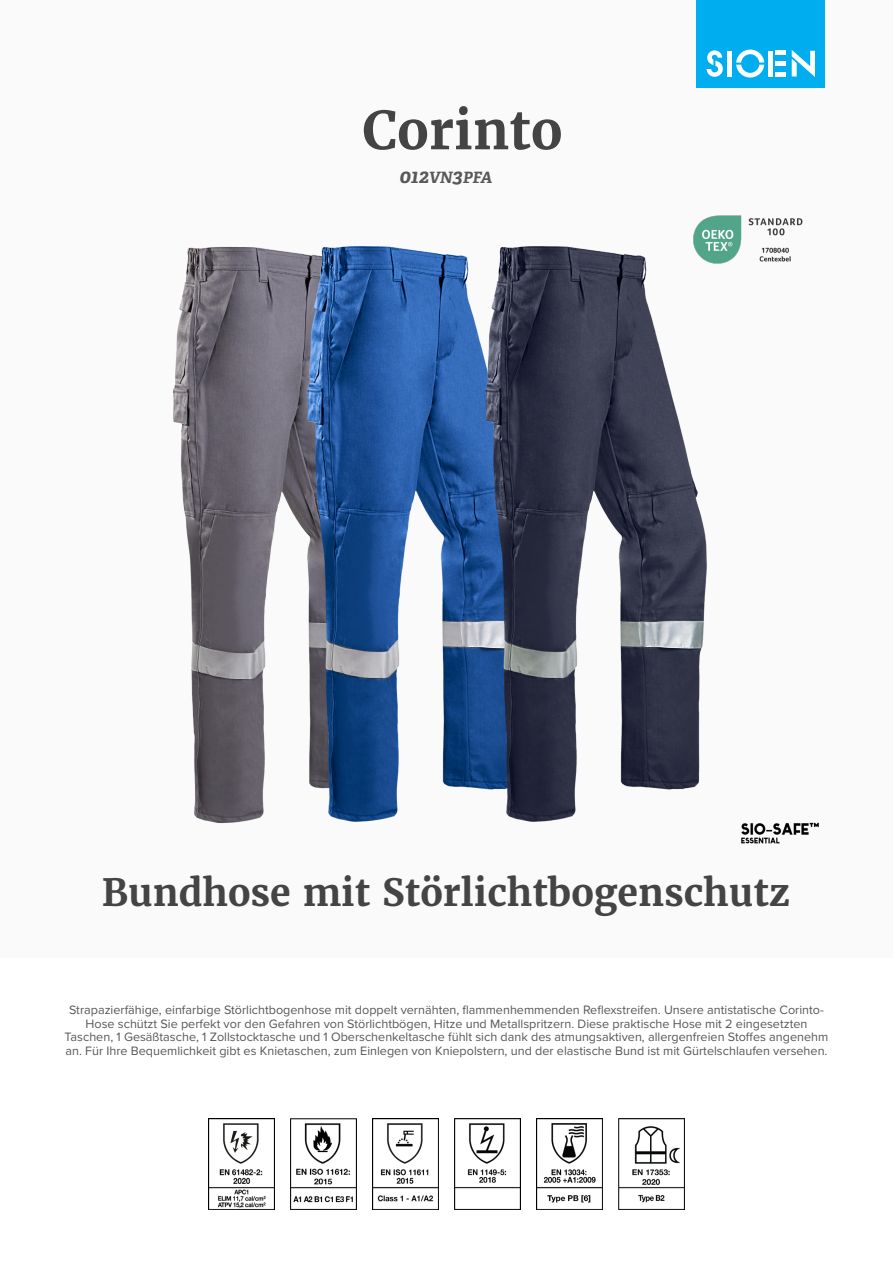
<style>
.page{position:relative;width:893px;height:1263px;background:#fff}
.page>*{position:absolute;margin:0;border:0;box-sizing:border-box;transform-origin:0 0}
.product_name{font:700 52.5px "Merriweather";color:#444}
.product_h2{font:700 37.5px "Merriweather";color:#444}
.product_ref{font:italic 700 15.6px "Adelle";color:#57585a}
.product_description{font:12.6px/13.6px "Proxima Nova";color:#57585a;text-align:center}
.s1{font-size:19.5px}
</style>
<div class="page">
<div style="left:0;top:0;width:893px;height:957px;background:#fafafa"></div>
<div style="left:697px;top:0;width:128px;height:88px;background:#00aeef"></div>
<svg style="left:707px;top:50px;width:16px;height:27px"></svg>
<svg style="left:736px;top:50px;width:28px;height:28px"></svg>
<div style="left:727px;top:51px;width:5px;height:26px;background:#fff"></div>
<div style="left:768px;top:51px;width:5px;height:26px;background:#fff"></div>
<div style="left:775px;top:72px;width:11px;height:5px;background:#fff"></div>
<div style="left:775px;top:61px;width:11px;height:5px;background:#fff"></div>
<hr style="left:775px;top:51px;width:11px;height:4px;background:#fff">
<svg style="left:792px;top:50px;width:23px;height:27px"></svg>
<img style="left:208px;top:1118px;width:66px;height:92px">
<img style="left:290px;top:1118px;width:66px;height:92px">
<img style="left:372px;top:1118px;width:66px;height:92px">
<img style="left:454px;top:1118px;width:67px;height:92px">
<img style="left:536px;top:1118px;width:67px;height:92px">
<img style="left:618px;top:1118px;width:67px;height:92px">
<img style="left:179px;top:246px;width:178px;height:577px">
<img style="left:357px;top:215px;width:462px;height:629px">
<p class="product_name" style="left:362px;top:97px;width:202px">Corinto</p>
<p class="product_ref" style="left:400px;top:168px;width:94px"><span class="s1">012</span>VN<span class="s1">3</span>PFA</p>
<p class="product_h2" style="left:102px;top:868px;width:690px">Bundhose mit Störlichtbogenschutz</p>
<p class="product_description" style="left:65px;top:1002px;width:765px">Strapazierfähige, einfarbige Störlichtbogenhose mit doppelt vernähten, flammenhemmenden Reflexstreifen. Unsere antistatische Corinto-Hose schützt Sie perfekt vor den Gefahren von Störlichtbögen, Hitze und Metallspritzern. Diese praktische Hose mit 2 eingesetzten Taschen, 1 Gesäßtasche, 1 Zollstocktasche und 1 Oberschenkeltasche fühlt sich dank des atmungsaktiven, allergenfreien Stoffes angenehm an. Für Ihre Bequemlichkeit gibt es Knietaschen, zum Einlegen von Kniepolstern, und der elastische Bund ist mit Gürtelschlaufen versehen.</p>
</div>
